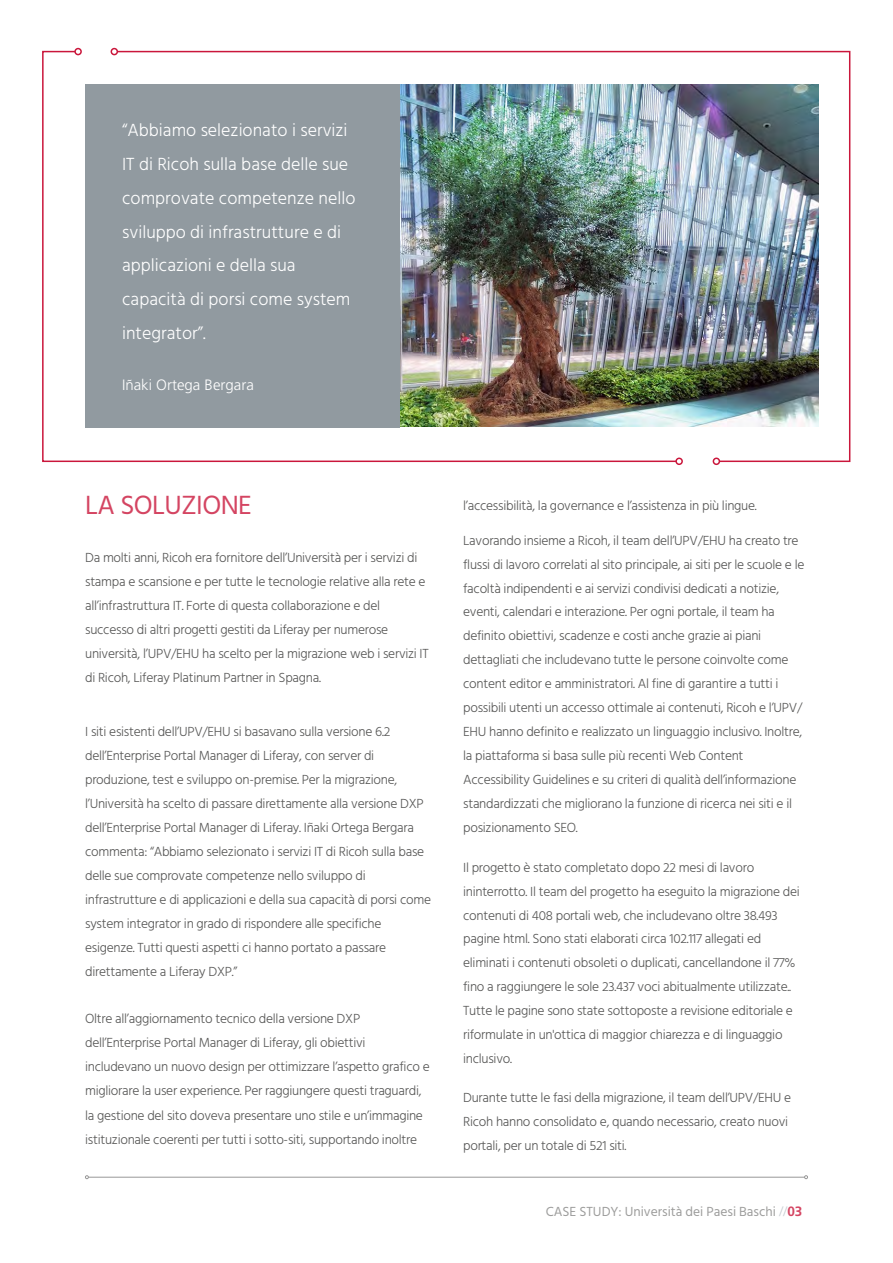
<style>
.page{position:relative;width:893px;height:1263px;background:#fff}
.page>*{position:absolute;margin:0;border:0;box-sizing:border-box;transform-origin:0 0}
.t1{font:27px "Hind";letter-spacing:-.02em;color:#d44562}
.t2{font:300 18px/33.8px "Hind";color:#fff}
.t3{font:300 15px "Frutiger";color:#fff}
.t4{font:300 13.5px/24px "Hind";letter-spacing:-.02em;color:#575756}
.t5{font:13.5px "Hind";color:#9d9d9c}
.s1{font-family:"Frutiger";font-weight:300;color:#c7ced2}
.s2{font-family:"Frutiger";font-weight:700;color:#d44562}
</style>
<div class="page">
<svg style="left:42px;top:50px;width:74px;height:413px"></svg>
<div style="left:74px;top:48px;width:8px;height:7px;border:2px solid #ca163b;border-radius:50%"></div>
<div style="left:675px;top:458px;width:8px;height:7px;border:2px solid #ca163b;border-radius:50%"></div>
<img style="left:116px;top:50px;width:735px;height:413px">
<div style="left:713px;top:458px;width:7px;height:7px;border:2px solid #ca163b;border-radius:50%"></div>
<div style="left:111px;top:48px;width:7px;height:7px;border:2px solid #ca163b;border-radius:50%"></div>
<div style="left:85px;top:84px;width:314px;height:344px;background:#919aa0"></div>
<hr style="left:88px;top:1177px;width:716px;height:1px;background:#878787">
<svg style="left:85px;top:1175px;width:4px;height:4px"></svg>
<svg style="left:804px;top:1175px;width:4px;height:4px"></svg>
<h2 class="t2" style="left:122px;top:115px;width:235px">“Abbiamo selezionato i servizi<br>IT di Ricoh sulla base delle sue comprovate competenze nello sviluppo di infrastrutture e di applicazioni e della sua capacità di porsi come system integrator”.</h2>
<p class="t3" style="left:122px;top:377px;width:133px">Iñaki Ortega Bergara</p>
<h1 class="t1" style="left:85px;top:487px;width:168px">LA SOLUZIONE</h1>
<p class="t4" style="left:85px;top:546px;width:345px">Da molti anni, Ricoh era fornitore dell’Università per i servizi di stampa e scansione e per tutte le tecnologie relative alla rete e all’infrastruttura IT. Forte di questa collaborazione e del successo di altri progetti gestiti da Liferay per numerose università, l’UPV/EHU ha scelto per la migrazione web i servizi IT di Ricoh, Liferay Platinum Partner in Spagna.</p>
<p class="t4" style="left:85px;top:720px;width:347px">I siti esistenti dell’UPV/EHU si basavano sulla versione 6.2 dell’Enterprise Portal Manager di Liferay, con server di produzione, test e sviluppo on-premise. Per la migrazione, l’Università ha scelto di passare direttamente alla versione DXP dell’Enterprise Portal Manager di Liferay. Iñaki Ortega Bergara commenta: “Abbiamo selezionato i servizi IT di Ricoh sulla base delle sue comprovate competenze nello sviluppo di infrastrutture e di applicazioni e della sua capacità di porsi come system integrator in grado di rispondere alle specifiche esigenze. Tutti questi aspetti ci hanno portato a passare direttamente a Liferay DXP.”</p>
<p class="t4" style="left:85px;top:1007px;width:346px">Oltre all’aggiornamento tecnico della versione DXP dell’Enterprise Portal Manager di Liferay, gli obiettivi includevano un nuovo design per ottimizzare l’aspetto grafico e migliorare la user experience. Per raggiungere questi traguardi, la gestione del sito doveva presentare uno stile e un’immagine istituzionale coerenti per tutti i sotto-siti, supportando inoltre</p>
<p class="t4" style="left:463px;top:494px;width:295px">l’accessibilità, la governance e l’assistenza in più lingue.</p>
<p class="t4" style="left:463px;top:529px;width:343px">Lavorando insieme a Ricoh, il team dell’UPV/EHU ha creato tre flussi di lavoro correlati al sito principale, ai siti per le scuole e le facoltà indipendenti e ai servizi condivisi dedicati a notizie, eventi, calendari e interazione. Per ogni portale, il team ha definito obiettivi, scadenze e costi anche grazie ai piani dettagliati che includevano tutte le persone coinvolte come content editor e amministratori. Al fine di garantire a tutti i possibili utenti un accesso ottimale ai contenuti, Ricoh e l’UPV/ EHU hanno definito e realizzato un linguaggio inclusivo. Inoltre, la piattaforma si basa sulle più recenti Web Content Accessibility Guidelines e su criteri di qualità dell’informazione standardizzati che migliorano la funzione di ricerca nei siti e il posizionamento SEO.</p>
<p class="t4" style="left:463px;top:856px;width:338px">Il progetto è stato completato dopo 22 mesi di lavoro ininterrotto. Il team del progetto ha eseguito la migrazione dei contenuti di 408 portali web, che includevano oltre 38.493 pagine html. Sono stati elaborati circa 102.117 allegati ed eliminati i contenuti obsoleti o duplicati, cancellandone il 77% fino a raggiungere le sole 23.437 voci abitualmente utilizzate..<br>Tutte le pagine sono state sottoposte a revisione editoriale e riformulate in un'ottica di maggior chiarezza e di linguaggio inclusivo.</p>
<p class="t4" style="left:463px;top:1086px;width:329px">Durante tutte le fasi della migrazione, il team dell’UPV/EHU e<br>Ricoh hanno consolidato e, quando necessario, creato nuovi portali, per un totale di 521 siti.</p>
<p class="t5" style="left:546px;top:1203px;width:258px">CASE STUDY: Università dei Paesi Baschi <span class="s1">//</span><span class="s2">03</span></p>
</div>
